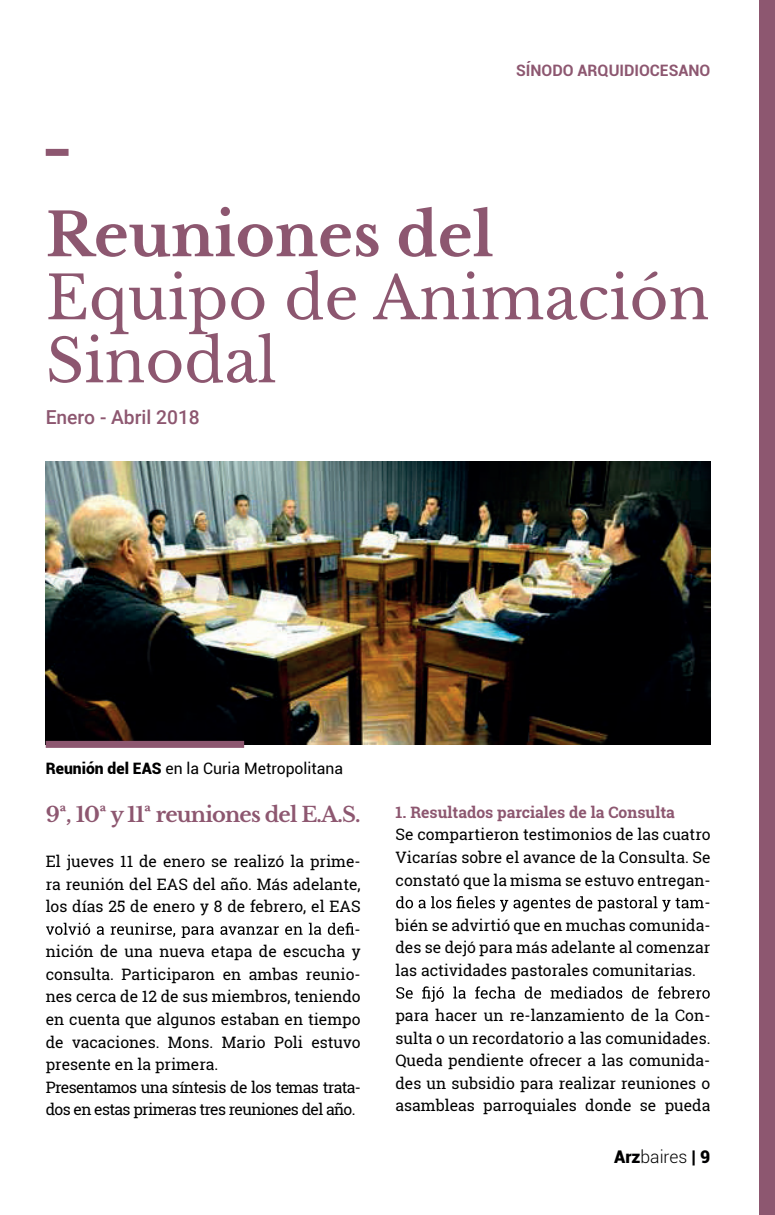
<style>
.page{position:relative;width:775px;height:1215px;background:#fff}
.page>*{position:absolute;margin:0;border:0;box-sizing:border-box;transform-origin:0 0}
.t1{font:59.5px/63px "Libre Baskerville";color:#8d5770}
.t2{font:700 59.5px "Libre Baskerville";color:#8d5770}
.t3{font:700 21px "Libre Baskerville";letter-spacing:-.04em;color:#8d5770}
.t4{font:500 19.25px "Roboto";color:#8d5770}
.t5{font:300 17.5px "Roboto";color:#000001}
.t6{font:15.75px/22.6px "Roboto Slab";color:#000001;text-align:justify}
.t7{font:15.75px "Roboto Slab";letter-spacing:-.04em;color:#000001}
.t8{font:15.75px "Roboto";color:#000001}
.t9{font:700 15.75px "Roboto Slab";color:#8d5770}
.t10{font:700 15.75px "Roboto";color:#8d5770}
.s1{font-weight:900}
</style>
<div class="page">
<div style="left:759px;top:0;width:16px;height:1214px;background:#8d5770"></div>
<div style="left:46px;top:149px;width:23px;height:7px;background:#8d5770"></div>
<svg style="left:46px;top:922px;width:308px;height:16px"></svg>
<svg style="left:396px;top:896px;width:308px;height:15px"></svg>
<svg style="left:396px;top:986px;width:314px;height:16px"></svg>
<img style="left:46px;top:461px;width:664px;height:283px">
<div style="left:46px;top:741px;width:198px;height:7px;background:#8d5770"></div>
<p class="t10" style="left:516px;top:60px;width:196px">SÍNODO ARQUIDIOCESANO</p>
<h1 class="t2" style="left:46px;top:198px;width:450px">Reuniones del</h1>
<h1 class="t1" style="left:46px;top:267px;width:665px">Equipo de Animación<br>Sinodal</h1>
<p class="t4" style="left:46px;top:404px;width:156px">Enero - Abril 2018</p>
<p class="t8" style="left:46px;top:757px;width:299px"><span class="s1">Reunión del EAS</span> en la Curia Metropolitana</p>
<h2 class="t3" style="left:46px;top:801px;width:316px">9ª, 10ª y 11ª reuniones del E.A.S.</h2>
<p class="t6" style="left:46px;top:849px;width:316px">El jueves 11 de enero se realizó la prime-</p>
<p class="t6" style="left:46px;top:872px;width:316px">ra reunión del EAS del año. Más adelante,</p>
<p class="t6" style="left:46px;top:895px;width:316px">los días 25 de enero y 8 de febrero, el EAS</p>
<p class="t6" style="left:355px;top:917px;width:8px">-</p>
<p class="t6" style="left:46px;top:940px;width:316px">nición de una nueva etapa de escucha y</p>
<p class="t6" style="left:46px;top:962px;width:316px">consulta. Participaron en ambas reunio-</p>
<p class="t6" style="left:46px;top:985px;width:317px">nes cerca de 12 de sus miembros, teniendo</p>
<p class="t6" style="left:46px;top:1007px;width:316px">en cuenta que algunos estaban en tiempo</p>
<p class="t6" style="left:46px;top:1030px;width:316px">de vacaciones. Mons. Mario Poli estuvo</p>
<p class="t6" style="left:46px;top:1053px;width:174px">presente en la primera.</p>
<p class="t7" style="left:46px;top:1076px;width:317px">Presentamos una síntesis de los temas trata-</p>
<p class="t7" style="left:46px;top:1098px;width:311px">dos en estas primeras tres reuniones del año.</p>
<p class="t9" style="left:396px;top:801px;width:281px">1. Resultados parciales de la Consulta</p>
<p class="t6" style="left:396px;top:823px;width:317px">Se compartieron testimonios de las cuatro</p>
<p class="t6" style="left:396px;top:846px;width:317px">Vicarías sobre el avance de la Consulta. Se</p>
<p class="t6" style="left:396px;top:868px;width:317px">constató que la misma se estuvo entregan-</p>
<p class="t6" style="left:704px;top:891px;width:8px">-</p>
<p class="t6" style="left:395px;top:913px;width:317px">bién se advirtió que en muchas comunida-</p>
<p class="t6" style="left:395px;top:936px;width:316px">des se dejó para más adelante al comenzar</p>
<p class="t6" style="left:395px;top:958px;width:302px">las actividades pastorales comunitarias.</p>
<p class="t6" style="left:395px;top:1004px;width:317px">para hacer un re-lanzamiento de la Con&shy;sulta o un recordatorio a las comunidades.<br>Queda pendiente ofrecer a las comunida&shy;des un subsidio para realizar reuniones o asambleas parroquiales donde se pueda</p>
<p class="t5" style="left:614px;top:1144px;width:98px"><span class="s1">Arz</span>baires <span class="s1">| 9</span></p>
</div>
